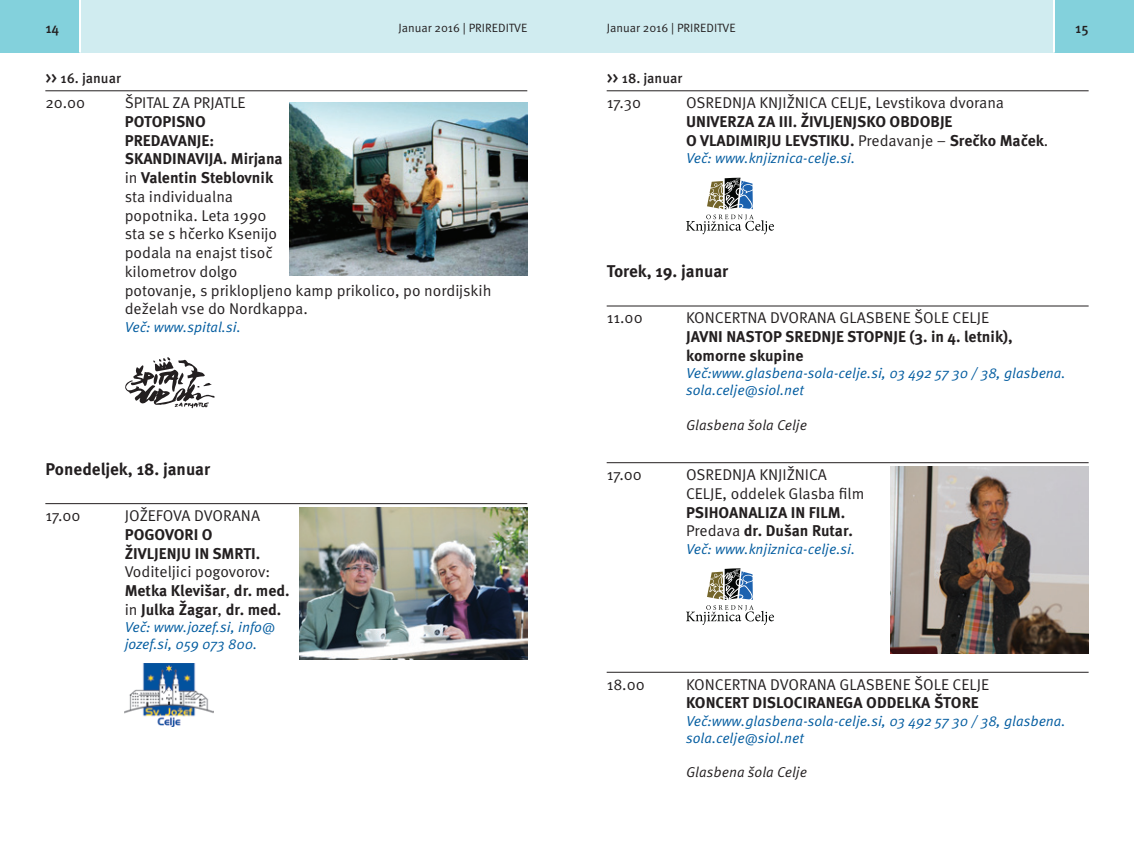
<style>
.page{position:relative;width:1134px;height:851px;background:#fff}
.page>*{position:absolute;margin:0;border:0;box-sizing:border-box;transform-origin:0 0}
.t1{font:700 17px "Meta Pro";color:#231f20}
.t2{font:15.6px/18.8px "Meta Pro";color:#231f20}
.t3{font:700 15.6px/18.8px "Meta Pro";color:#231f20}
.t4{font:italic 14.4px/17.2px "Meta Pro";color:#015b9f}
.t5{font:italic 14.4px "Meta Pro";color:#231f20}
.t6{font:500 14px "Meta Pro";color:#231f20}
.t7{font:12px "Meta Pro";color:#231f20}
.s1{font-size:15.6px}
.s2{font-weight:700}
.s3{font-weight:400}
</style>
<div class="page">
<hr style="left:45px;top:90px;width:482px;height:1px;background:#231f20">
<hr style="left:45px;top:503px;width:482px;height:1px;background:#231f20">
<img style="left:289px;top:103px;width:238px;height:172px">
<svg style="left:125px;top:357px;width:90px;height:51px"></svg>
<img style="left:300px;top:507px;width:227px;height:152px">
<img style="left:125px;top:663px;width:88px;height:63px">
<hr style="left:607px;top:90px;width:482px;height:1px;background:#231f20">
<hr style="left:607px;top:305px;width:482px;height:1px;background:#231f20">
<hr style="left:607px;top:462px;width:482px;height:1px;background:#231f20">
<hr style="left:607px;top:671px;width:482px;height:1px;background:#231f20">
<svg style="left:686px;top:177px;width:88px;height:57px"></svg>
<img style="left:890px;top:466px;width:199px;height:187px">
<svg style="left:686px;top:568px;width:88px;height:57px"></svg>
<div style="left:0;top:0;width:567px;height:53px;background:#d0ecf0"></div>
<div style="left:567px;top:0;width:567px;height:53px;background:#d0ecf0"></div>
<div style="left:0;top:0;width:79px;height:53px;background:#83d1dc"></div>
<div style="left:1054px;top:0;width:80px;height:53px;background:#83d1dc"></div>
<hr style="left:79px;top:0;width:2px;height:53px;background:#fff">
<hr style="left:1053px;top:0;width:2px;height:53px;background:#fff">
<p class="t6" style="left:45px;top:20px;width:15px">14</p>
<p class="t7" style="left:398px;top:20px;width:131px">Januar 2016 | PRIREDITVE</p>
<p class="t7" style="left:607px;top:20px;width:131px">Januar 2016 | PRIREDITVE</p>
<p class="t6" style="left:1075px;top:20px;width:15px">15</p>
<p class="t6" style="left:45px;top:69px;width:77px"><span class="s1">&gt;&gt;</span> 16. januar</p>
<p class="t6" style="left:607px;top:69px;width:77px"><span class="s1">&gt;&gt;</span> 18. januar</p>
<p class="t2" style="left:45px;top:94px;width:41px">20.00</p>
<p class="t2" style="left:125px;top:94px;width:122px">ŠPITAL ZA PRJATLE</p>
<p class="t2" style="left:125px;top:113px;width:368px"><span class="s2">POTOPISNO<br>PREDAVANJE:<br>SKANDINAVIJA. Mirjana<br></span>in <span class="s2">Valentin Steblovnik<br></span>sta individualna<br>popotnika. Leta 1990<br>sta se s hčerko Ksenijo<br>podala na enajst tisoč<br>kilometrov dolgo<br>potovanje, s priklopljeno kamp prikolico, po nordijskih deželah vse do Nordkappa.</p>
<p class="t4" style="left:125px;top:318px;width:118px">Več: www.spital.si.</p>
<p class="t1" style="left:45px;top:458px;width:166px">Ponedeljek, 18. januar</p>
<p class="t2" style="left:45px;top:506px;width:37px">17.00</p>
<p class="t2" style="left:125px;top:506px;width:137px">JOŽEFOVA DVORANA</p>
<p class="t3" style="left:125px;top:525px;width:137px">POGOVORI O<br>ŽIVLJENJU IN SMRTI.</p>
<p class="t3" style="left:125px;top:563px;width:166px"><span class="s3">Voditeljici pogovorov:<br></span>Metka Klevišar<span class="s3">,</span> dr. med. <span class="s3">in</span> Julka Žagar<span class="s3">,</span> dr. med.</p>
<p class="t4" style="left:125px;top:618px;width:152px">Več: www.jozef.si, info@ jozef.si, 059 073 800.</p>
<p class="t2" style="left:607px;top:94px;width:36px">17.30</p>
<p class="t2" style="left:686px;top:94px;width:320px">OSREDNJA KNJIŽNICA CELJE, Levstikova dvorana</p>
<p class="t3" style="left:686px;top:113px;width:364px">UNIVERZA ZA III. ŽIVLJENJSKO OBDOBJE<br>O VLADIMIRJU LEVSTIKU. <span class="s3">Predavanje –</span> Srečko Maček<span class="s3">.</span></p>
<p class="t4" style="left:686px;top:150px;width:171px">Več: www.knjiznica-celje.si.</p>
<p class="t1" style="left:607px;top:261px;width:123px">Torek, 19. januar</p>
<p class="t2" style="left:607px;top:309px;width:38px">11.00</p>
<p class="t2" style="left:686px;top:309px;width:305px">KONCERTNA DVORANA GLASBENE ŠOLE CELJE</p>
<p class="t3" style="left:686px;top:328px;width:328px">JAVNI NASTOP SREDNJE STOPNJE (3. in 4. letnik), komorne skupine</p>
<p class="t4" style="left:686px;top:365px;width:381px">Več:www.glasbena-sola-celje.si, 03 492 57 30 / 38, glasbena. sola.celje@siol.net</p>
<p class="t5" style="left:686px;top:415px;width:123px">Glasbena šola Celje</p>
<p class="t2" style="left:607px;top:465px;width:37px">17.00</p>
<p class="t2" style="left:686px;top:465px;width:180px">OSREDNJA KNJIŽNICA<br>CELJE, oddelek Glasba film</p>
<p class="t3" style="left:686px;top:503px;width:168px">PSIHOANALIZA IN FILM.<br><span class="s3">Predava</span> dr. Dušan Rutar.</p>
<p class="t4" style="left:686px;top:540px;width:171px">Več: www.knjiznica-celje.si.</p>
<p class="t2" style="left:607px;top:675px;width:40px">18.00</p>
<p class="t2" style="left:686px;top:675px;width:305px">KONCERTNA DVORANA GLASBENE ŠOLE CELJE</p>
<p class="t3" style="left:686px;top:694px;width:294px">KONCERT DISLOCIRANEGA ODDELKA ŠTORE</p>
<p class="t4" style="left:686px;top:712px;width:381px">Več:www.glasbena-sola-celje.si, 03 492 57 30 / 38, glasbena. sola.celje@siol.net</p>
<p class="t5" style="left:686px;top:763px;width:123px">Glasbena šola Celje</p>
</div>
